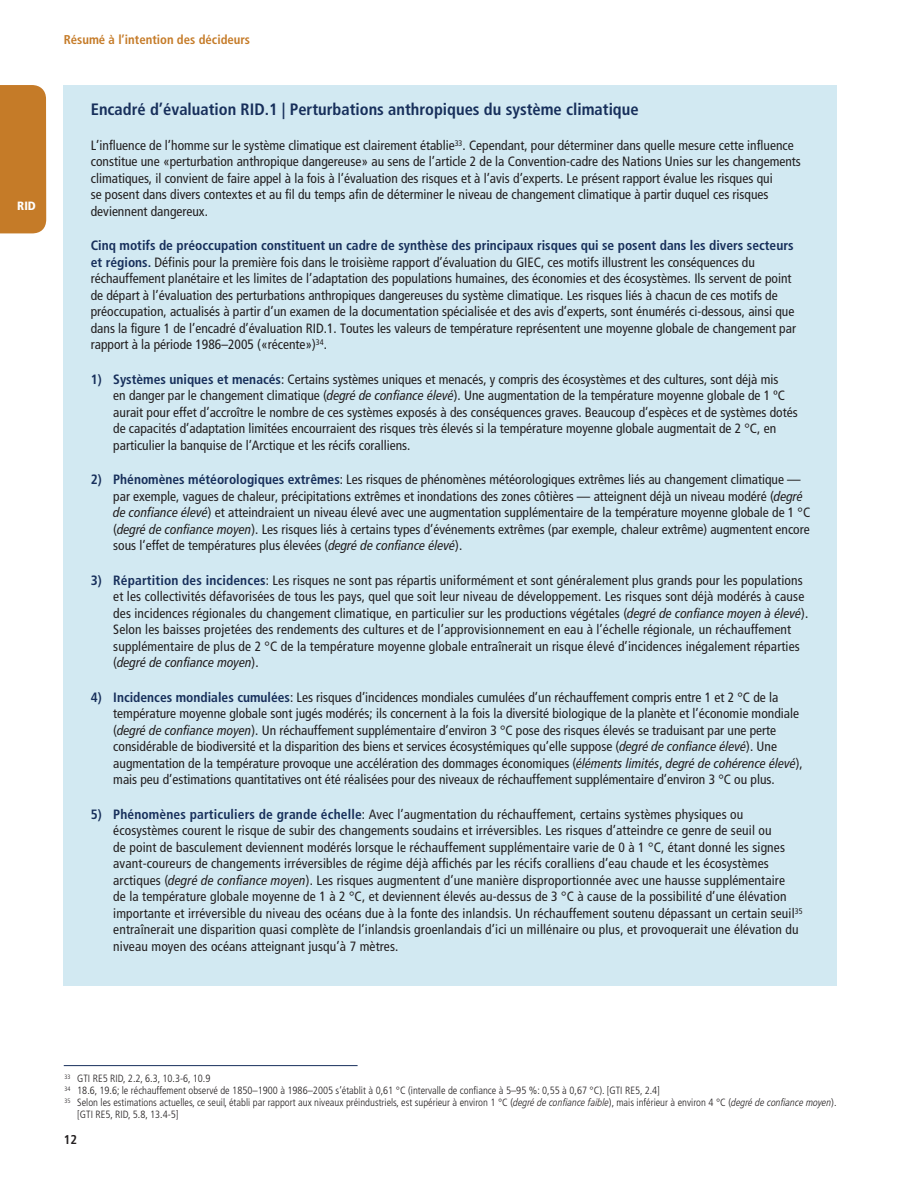
<style>
.page{position:relative;width:918px;height:1188px;background:#fff}
.page>*{position:absolute;margin:0;border:0;box-sizing:border-box;transform-origin:0 0}
.Box_title{font:700 condensed 16.5px "Frutiger LT Pro";color:#172f5b}
.Bulleted_Body{font:condensed 13.5px/16.5px "Frutiger LT Pro";color:#231f20}
.Box_Body{font:condensed 13.5px/16.5px "Frutiger LT Pro";color:#231f20}
.Body{font:700 condensed 12.75px "Frutiger LT Pro";color:#c57b28}
.t1{font:700 condensed 12.75px "Frutiger LT Pro";color:#231f20}
.Body-2{font:900 condensed 12px "Frutiger LT Pro";color:#fff}
.t2{font:300 condensed 10.5px/12px "Frutiger LT Pro";color:#231f20}
.s1{font-weight:700;color:#172f5b}
.s2{font-style:italic}
</style>
<div class="page">
<div style="left:0;top:85px;width:46px;height:148px;background:#c57b28"></div>
<hr style="left:64px;top:1065px;width:294px;height:1px;background:#172f5b">
<div style="left:64px;top:85px;width:773px;height:901px;background:#d2e9f2"></div>
<p class="Body-2" style="left:17px;top:199px;width:20px">RID</p>
<p class="Body" style="left:64px;top:32px;width:188px">Résumé à l’intention des décideurs</p>
<p class="Box_title" style="left:91px;top:100px;width:549px">Encadré d’évaluation RID.1 | Perturbations anthropiques du système climatique</p>
<p class="Box_Body" style="left:91px;top:137px;width:712px">L’influence de l’homme sur le système climatique est clairement établie<sup>33</sup>. Cependant, pour déterminer dans quelle mesure cette influence constitue une «perturbation anthropique dangereuse» au sens de l’article 2 de la Convention-cadre des Nations Unies sur les changements climatiques, il convient de faire appel à la fois à l’évaluation des risques et à l’avis d’experts. Le présent rapport évalue les risques qui<br>se posent dans divers contextes et au fil du temps afin de déterminer le niveau de changement climatique à partir duquel ces risques deviennent dangereux.</p>
<p class="Box_Body" style="left:91px;top:238px;width:707px"><span class="s1">Cinq motifs de préoccupation constituent un cadre de synthèse des principaux risques qui se posent dans les divers secteurs et régions.</span> Définis pour la première fois dans le troisième rapport d’évaluation du GIEC, ces motifs illustrent les conséquences du réchauffement planétaire et les limites de l’adaptation des populations humaines, des économies et des écosystèmes. Ils servent de point de départ à l’évaluation des perturbations anthropiques dangereuses du système climatique. Les risques liés à chacun de ces motifs de préoccupation, actualisés à partir d’un examen de la documentation spécialisée et des avis d’experts, sont énumérés ci-dessous, ainsi que dans la figure 1 de l’encadré d’évaluation RID.1. Toutes les valeurs de température représentent une moyenne globale de changement par rapport à la période 1986–2005 («récente»)<sup>34</sup>.</p>
<p class="Bulleted_Body" style="left:113px;top:371px;width:686px;text-indent:-22px"><span class="s1">1) Systèmes uniques et menacés</span>: Certains systèmes uniques et menacés, y compris des écosystèmes et des cultures, sont déjà mis<br>en danger par le changement climatique (<span class="s2">degré de confiance élevé</span>). Une augmentation de la température moyenne globale de 1 ºC aurait pour effet d’accroître le nombre de ces systèmes exposés à des conséquences graves. Beaucoup d’espèces et de systèmes dotés de capacités d’adaptation limitées encourraient des risques très élevés si la température moyenne globale augmentait de 2 °C, en particulier la banquise de l’Arctique et les récifs coralliens.</p>
<p class="Bulleted_Body" style="left:113px;top:472px;width:699px;text-indent:-22px"><span class="s1">2) Phénomènes météorologiques extrêmes</span>: Les risques de phénomènes météorologiques extrêmes liés au changement climatique — par exemple, vagues de chaleur, précipitations extrêmes et inondations des zones côtières — atteignent déjà un niveau modéré (<span class="s2">degré de confiance élevé</span>) et atteindraient un niveau élevé avec une augmentation supplémentaire de la température moyenne globale de 1 °C (<span class="s2">degré de confiance moyen</span>). Les risques liés à certains types d’événements extrêmes (par exemple, chaleur extrême) augmentent encore sous l’effet de températures plus élevées (<span class="s2">degré de confiance élevé</span>).</p>
<p class="Bulleted_Body" style="left:113px;top:572px;width:696px;text-indent:-22px"><span class="s1">3) Répartition des incidences</span>: Les risques ne sont pas répartis uniformément et sont généralement plus grands pour les populations et les collectivités défavorisées de tous les pays, quel que soit leur niveau de développement. Les risques sont déjà modérés à cause des incidences régionales du changement climatique, en particulier sur les productions végétales (<span class="s2">degré de confiance moyen à élevé</span>).<br>Selon les baisses projetées des rendements des cultures et de l’approvisionnement en eau à l’échelle régionale, un réchauffement supplémentaire de plus de 2 °C de la température moyenne globale entraînerait un risque élevé d’incidences inégalement réparties (<span class="s2">degré de confiance moyen</span>).</p>
<p class="Bulleted_Body" style="left:113px;top:689px;width:691px;text-indent:-22px"><span class="s1">4) Incidences mondiales cumulées</span>: Les risques d’incidences mondiales cumulées d’un réchauffement compris entre 1 et 2 °C de la température moyenne globale sont jugés modérés; ils concernent à la fois la diversité biologique de la planète et l’économie mondiale (<span class="s2">degré de confiance moyen</span>). Un réchauffement supplémentaire d’environ 3 °C pose des risques élevés se traduisant par une perte considérable de biodiversité et la disparition des biens et services écosystémiques qu’elle suppose (<span class="s2">degré de confiance élevé</span>). Une augmentation de la température provoque une accélération des dommages économiques (<span class="s2">éléments limités</span>, <span class="s2">degré de cohérence élevé</span>), mais peu d’estimations quantitatives ont été réalisées pour des niveaux de réchauffement supplémentaire d’environ 3 °C ou plus.</p>
<p class="Bulleted_Body" style="left:113px;top:806px;width:691px;text-indent:-22px"><span class="s1">5) Phénomènes particuliers de grande échelle</span>: Avec l’augmentation du réchauffement, certains systèmes physiques ou écosystèmes courent le risque de subir des changements soudains et irréversibles. Les risques d’atteindre ce genre de seuil ou<br>de point de basculement deviennent modérés lorsque le réchauffement supplémentaire varie de 0 à 1 °C, étant donné les signes avant-coureurs de changements irréversibles de régime déjà affichés par les récifs coralliens d’eau chaude et les écosystèmes arctiques (<span class="s2">degré de confiance moyen</span>). Les risques augmentent d’une manière disproportionnée avec une hausse supplémentaire<br>de la température globale moyenne de 1 à 2 °C, et deviennent élevés au-dessus de 3 °C à cause de la possibilité d’une élévation importante et irréversible du niveau des océans due à la fonte des inlandsis. Un réchauffement soutenu dépassant un certain seuil<sup>35 </sup>entraînerait une disparition quasi complète de l’inlandsis groenlandais d’ici un millénaire ou plus, et provoquerait une élévation du niveau moyen des océans atteignant jusqu’à 7 mètres.</p>
<p class="t2" style="left:64px;top:1072px;width:148px"><sup>33</sup> GTI RE5 RID, 2.2, 6.3, 10.3-6, 10.9</p>
<p class="t2" style="left:64px;top:1084px;width:597px"><sup>34</sup> 18.6, 19.6; le réchauffement observé de 1850–1900 à 1986–2005 s’établit à 0,61 °C (intervalle de confiance à 5–95 %: 0,55 à 0,67 °C). [GTI RE5, 2.4]</p>
<p class="t2" style="left:77px;top:1096px;width:761px;text-indent:-13px"><sup>35</sup> Selon les estimations actuelles, ce seuil, établi par rapport aux niveaux préindustriels, est supérieur à environ 1 °C (<span class="s2">degré de confiance faible</span>), mais inférieur à environ 4 °C (<span class="s2">degré de confiance moyen</span>). [GTI RE5, RID, 5.8, 13.4-5]</p>
<p class="t1" style="left:64px;top:1132px;width:15px">12</p>
</div>
